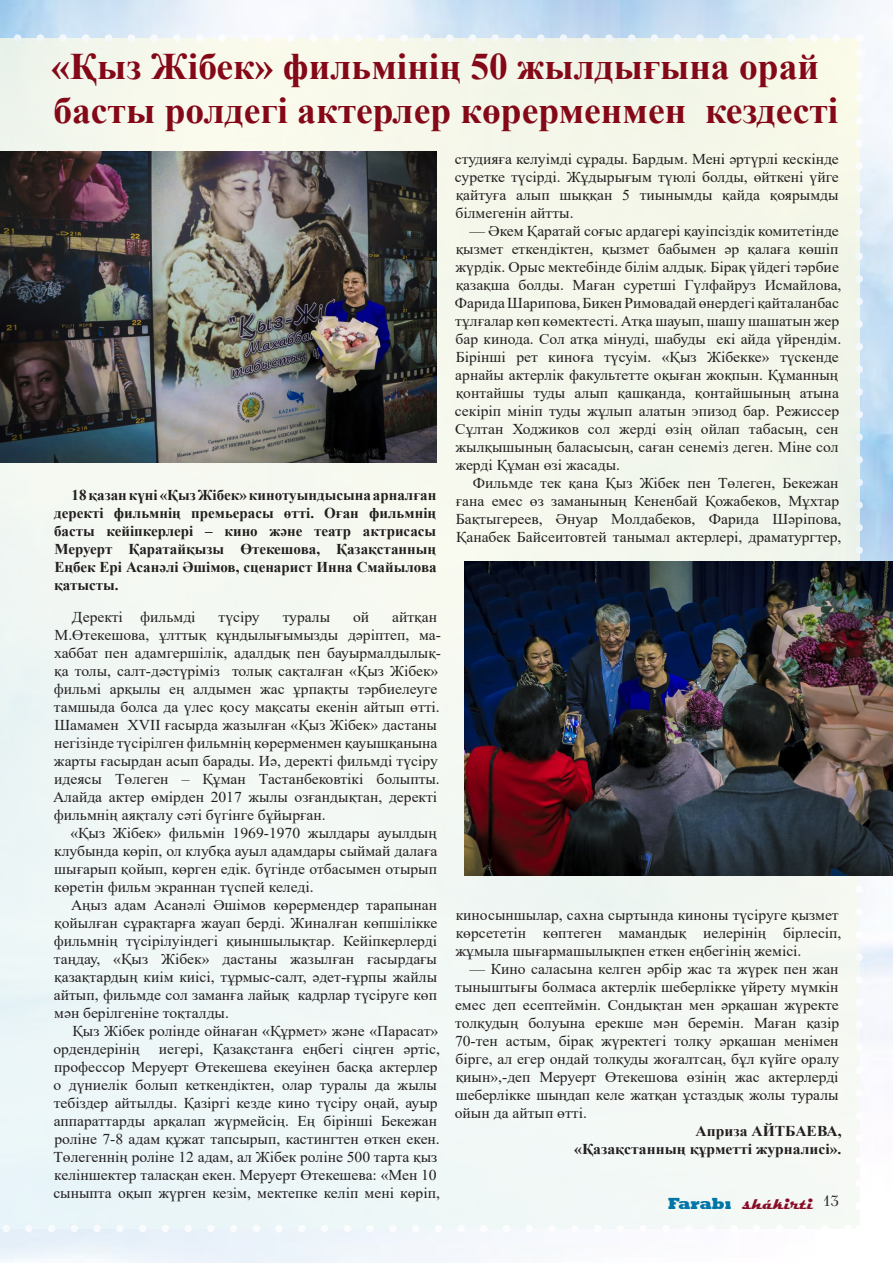
<style>
.page{position:relative;width:893px;height:1263px;background:#fff}
.page>*{position:absolute;margin:0;border:0;box-sizing:border-box;transform-origin:0 0}
.Абзац_списка{font:700 37.5px/43.5px "Times New Roman";color:#840818}
.t1{font:700 16.5px "Magneto";color:#880e27}
.Абзац_списка-2{font:15px/18px "Times New Roman";color:#231f20;scale:1.04 1}
.Абзац_списка-3{font:700 15px/18px "Times New Roman";color:#231f20;text-align:justify}
.Абзац_списка-4{font:700 15px "Times New Roman";color:#231f20;scale:1.04 1}
.s1{font-family:"Rockwell";font-weight:800;color:#0075a7}
</style>
<div class="page">
<img style="left:0;top:0;width:893px;height:1263px">
<img style="left:0;top:38px;width:859px;height:1190px">
<svg style="left:855px;top:49px;width:8px;height:1157px"></svg>
<svg style="left:0;top:1225px;width:848px;height:7px"></svg>
<svg style="left:0;top:34px;width:836px;height:8px"></svg>
<img style="left:0;top:151px;width:437px;height:312px">
<img style="left:464px;top:562px;width:429px;height:313px">
<p class="Абзац_списка" style="left:51px;top:44px;width:789px">«Қыз Жібек» фильмінің 50 жылдығына орай басты ролдегі актерлер көрерменмен кездесті</p>
<p class="Абзац_списка-3" style="left:54px;top:485px;width:384px;text-indent:18px">18 қазан күні «Қыз Жібек» кинотуындысына арналған деректі фильмнің премьерасы өтті. Оған фильмнің басты кейіпкерлері – кино және театр актрисасы Меруерт Қаратайқызы Өтекешова, Қазақстанның Еңбек Ері Асанәлі Әшімов, сценарист Инна Смайылова қатысты.</p>
<p class="Абзац_списка-2" style="left:72px;top:607px;width:120px">Деректі фильмді</p>
<p class="Абзац_списка-2" style="left:218px;top:607px;width:41px">түсіру</p>
<p class="Абзац_списка-2" style="left:283px;top:607px;width:47px">туралы</p>
<p class="Абзац_списка-2" style="left:353px;top:607px;width:17px">ой</p>
<p class="Абзац_списка-2" style="left:53px;top:607px;width:375px;text-indent:339px">айтқан М.Өтекешова, ұлттық құндылығымызды дәріптеп, ма&shy;хаббат пен адамгершілік, адалдық пен бауырмалдылық&shy;қа толы, салт-дәстүріміз толық сақталған «Қыз Жібек» фильмі арқылы ең алдымен жас ұрпақты тәрбиелеуге тамшыда болса да үлес қосу мақсаты екенін айтып өтті.<br>Шамамен XVII ғасырда жазылған «Қыз Жібек» дастаны негізінде түсірілген фильмнің көрерменмен қауышқанына жарты ғасырдан асып барады. Иә, деректі фильмді түсіру идеясы Төлеген – Құман Тастанбековтікі болыпты.<br>Алайда актер өмірден 2017 жылы озғандықтан, деректі фильмнің аяқталу сәті бүгінге бұйырған.</p>
<p class="Абзац_списка-2" style="left:54px;top:823px;width:370px;text-align:justify;text-indent:16px">«Қыз Жібек» фильмін 1969-1970 жылдары ауылдың клубында көріп, ол клубқа ауыл адамдары сыймай далаға шығарып қойып, көрген едік. бүгінде отбасымен отырып көретін фильм экраннан түспей келеді.</p>
<p class="Абзац_списка-2" style="left:54px;top:895px;width:370px;text-align:justify;text-indent:17px">Аңыз адам Асанәлі Әшімов көрермендер тарапынан қойылған сұрақтарға жауап берді. Жиналған көпшілікке фильмнің түсірілуіндегі қиыншылықтар. Кейіпкерлерді таңдау, «Қыз Жібек» дастаны жазылған ғасырдағы қазақтардың киім киісі, тұрмыс-салт, әдет-ғұрпы жайлы айтып, фильмде сол заманға лайық кадрлар түсіруге көп мән берілгеніне тоқталды.</p>
<p class="Абзац_списка-2" style="left:53px;top:1021px;width:372px;text-indent:19px">Қыз Жібек ролінде ойнаған «Құрмет» және «Парасат» ордендерінің</p>
<p class="Абзац_списка-2" style="left:53px;top:1039px;width:373px;text-indent:106px">иегері, Қазақстанға еңбегі сіңген әртіс, профессор Меруерт Өтекешева екеуінен басқа актерлер о дүниелік болып кеткендіктен, олар туралы да жылы тебіздер айтылды. Қазіргі кезде кино түсіру оңай, ауыр аппараттарды арқалап жүрмейсің. Ең бірінші Бекежан роліне 7-8 адам құжат тапсырып, кастингтен өткен екен.<br>Төлегеннің роліне 12 адам, ал Жібек роліне 500 тарта қыз келіншектер таласқан екен. Меруерт Өтекешева: «Мен 10 сыныпта оқып жүрген кезім, мектепке келіп мені көріп,</p>
<p class="Абзац_списка-2" style="left:455px;top:150px;width:371px;text-align:justify">студияға келуімді сұрады. Бардым. Мені әртүрлі кескінде суретке түсірді. Жұдырығым түюлі болды, өйткені үйге қайтуға алып шыққан 5 тиынымды қайда қоярымды білмегенін айтты.</p>
<p class="Абзац_списка-2" style="left:455px;top:222px;width:373px;text-indent:15px">— Әкем Қаратай соғыс ардагері қауіпсіздік комитетінде қызмет еткендіктен, қызмет бабымен әр қалаға көшіп жүрдік. Орыс мектебінде білім алдық. Бірақ үйдегі тәрбие қазақша болды. Маған суретші Гүлфайруз Исмайлова, Фарида Шарипова, Бикен Римовадай өнердегі қайталанбас тұлғалар көп көмектесті. Атқа шауып, шашу шашатын жер бар кинода. Сол атқа мінуді, шабуды екі айда үйрендім.<br>Бірінші рет киноға түсуім. «Қыз Жібекке» түскенде арнайы актерлік факультетте оқыған жоқпын. Құманның қонтайшы туды алып қашқанда, қонтайшының атына секіріп мініп туды жұлып алатын эпизод бар. Режиссер Сұлтан Ходжиков сол жерді өзің ойлап табасың, сен жылқышының баласысың, саған сенеміз деген. Міне сол жерді Құман өзі жасады.</p>
<p class="Абзац_списка-2" style="left:456px;top:474px;width:372px;text-indent:17px">Фильмде тек қана Қыз Жібек пен Төлеген, Бекежан ғана емес өз заманының Кененбай Қожабеков, Мұхтар Бақтыгереев, Әнуар Молдабеков, Фарида Шәріпова, Қанабек Байсеитовтей танымал актерлері, драматургтер,</p>
<p class="Абзац_списка-2" style="left:455px;top:906px;width:373px">киносыншылар, сахна сыртында киноны түсіруге қызмет көрсететін көптеген мамандық иелерінің бірлесіп, жұмыла шығармашылықпен еткен еңбегінің жемісі.</p>
<p class="Абзац_списка-2" style="left:455px;top:960px;width:371px;text-align:justify;text-indent:15px">— Кино саласына келген әрбір жас та жүрек пен жан тыныштығы болмаса актерлік шеберлікке үйрету мүмкін емес деп есептеймін. Сондықтан мен әрқашан жүректе толқудың болуына ерекше мән беремін. Маған қазір 70-тен астым, бірақ жүректегі толқу әрқашан менімен бірге, ал егер ондай толқуды жоғалтсаң, бұл күйге оралу қиын»,-деп Меруерт Өтекешова өзінің жас актерлерді шеберлікке шыңдап келе жатқан ұстаздық жолы туралы ойын да айтып өтті.</p>
<p class="Абзац_списка-4" style="left:696px;top:1120px;width:142px">Априза АЙТБАЕВА,</p>
<p class="Абзац_списка-4" style="left:574px;top:1138px;width:259px">«Қазақстанның құрметті журналисі».</p>
<p class="t1" style="left:668px;top:1194px;width:172px"><span class="s1">Farabı</span> shákirti <sup>13</sup></p>
</div>
